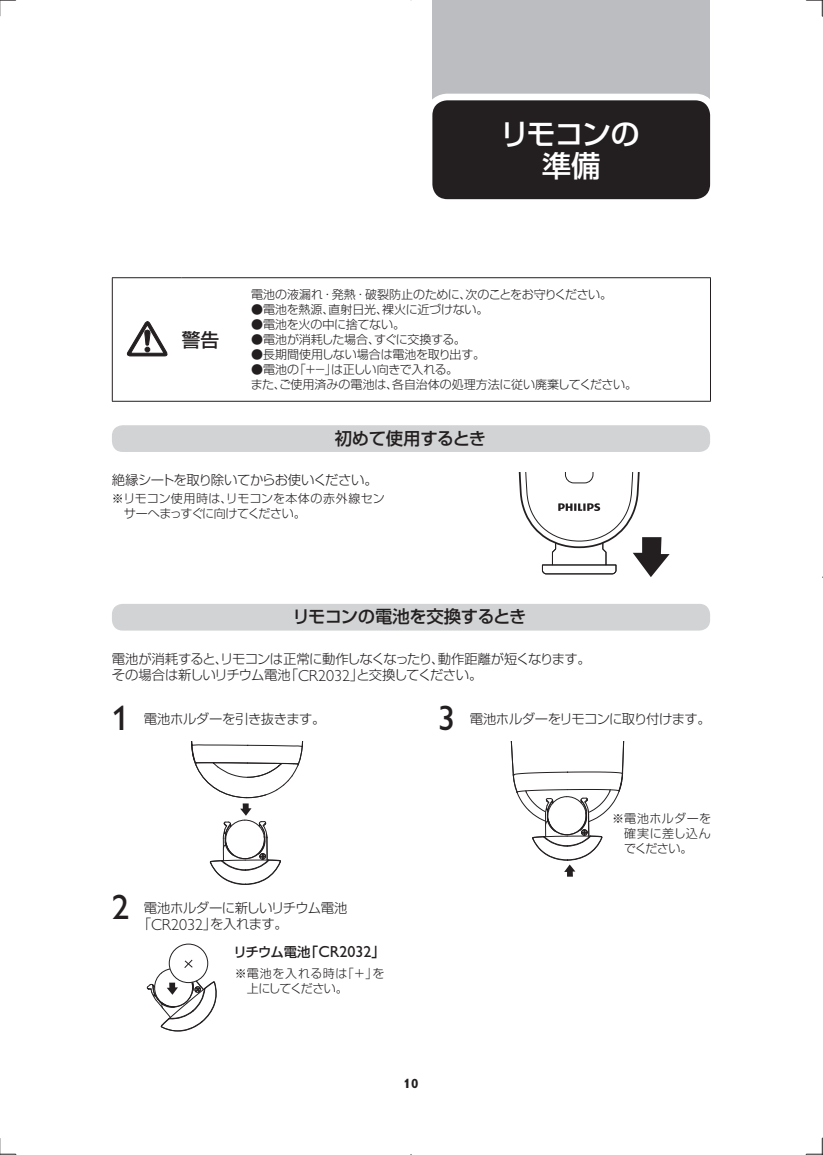
<style>
.page{position:relative;width:823px;height:1155px;background:#fff}
.page>*{position:absolute;margin:0;border:0;box-sizing:border-box;transform-origin:0 0}
.t1{font:35.18px "Gill Sans Alt One WGL";color:#231f20}
.t2{font:29.4px/32px "Shin Go Pro Medium 90 msp RKSJ H";letter-spacing:-.045em;color:#fff;text-align:center}
.t3{font:18.72px "Shin Go Pro Medium 90 msp RKSJ H";color:#231f20}
.t4{font:17.32px "Shin Go Pro Medium 90 msp RKSJ H";letter-spacing:-.03em;color:#231f20}
.t5{font:13.3px/16.6px "Shin Go Pro Light 90 msp RKSJ H";letter-spacing:-.045em;color:#231f20}
.t6{font:13.3px "Shin Go Pro Medium 90 msp RKSJ H";letter-spacing:-.055em;color:#231f20}
.t7{font:13.3px "Shin Go Pro Light 90 msp RKSJ H";letter-spacing:-.025em;color:#231f20}
.t8{font:700 13.3px "Gill Sans Alt One WGL";color:#231f20}
.t9{font:12.08px/15px "Shin Go Pro Light 90 msp RKSJ H";letter-spacing:-.015em;color:#231f20}
.s1{font-family:"Gill Sans Alt One WGL Light";font-size:16.1px}
.s2{font-family:"Gill Sans Alt One WGL";font-size:16.1px}
</style>
<div class="page">
<svg style="left:518px;top:472px;width:151px;height:105px"></svg>
<svg style="left:191px;top:741px;width:113px;height:143px"></svg>
<svg style="left:147px;top:943px;width:69px;height:88px"></svg>
<svg style="left:510px;top:741px;width:115px;height:135px"></svg>
<div style="left:112px;top:425px;width:598px;height:27px;background:#d1d3d4;border-radius:11px"></div>
<div style="left:112px;top:603px;width:598px;height:27px;background:#d1d3d4;border-radius:11px"></div>
<div style="left:432px;top:0;width:278px;height:155px;background:#bbbdc0"></div>
<div style="left:429px;top:97px;width:284px;height:105px;background:#231f20;border-radius:18px"></div>
<div style="left:426px;top:94px;width:291px;height:112px;border:7px solid #fff;border-radius:18px"></div>
<hr style="left:112px;top:277px;width:70px;height:1px;background:#231f20">
<hr style="left:112px;top:278px;width:1px;height:123px;background:#231f20">
<hr style="left:182px;top:277px;width:529px;height:1px;background:#231f20">
<hr style="left:710px;top:278px;width:1px;height:123px;background:#231f20">
<hr style="left:112px;top:401px;width:599px;height:1px;background:#231f20">
<svg style="left:126px;top:321px;width:42px;height:35px"></svg>
<svg style="left:0;top:0;width:17px;height:17px"></svg>
<svg style="left:0;top:1138px;width:16px;height:16px"></svg>
<svg style="left:806px;top:0;width:17px;height:17px"></svg>
<svg style="left:806px;top:1137px;width:17px;height:17px"></svg>
<h2 class="t2" style="left:500px;top:122px;width:141px">リモコンの準備</h2>
<h3 class="t3" style="left:182px;top:332px;width:39px">警告</h3>
<p class="t9" style="left:251px;top:288px;width:363px">電池の液漏れ・発熱・破裂防止のために、次のことをお守りください。</p>
<p class="t9" style="left:251px;top:303px;width:239px">●電池を熱源、直射日光、裸火に近づけない。</p>
<p class="t9" style="left:251px;top:318px;width:155px">●電池を火の中に捨てない。</p>
<p class="t9" style="left:251px;top:333px;width:216px">●電池が消耗した場合、すぐに交換する。</p>
<p class="t9" style="left:251px;top:348px;width:236px">●長期間使用しない場合は電池を取り出す。</p>
<p class="t9" style="left:251px;top:363px;width:388px">●電池の「＋－」は正しい向きで入れる。<br>また、ご使用済みの電池は、各自治体の処理方法に従い廃棄してください。</p>
<h3 class="t4" style="left:335px;top:431px;width:153px">初めて使用するとき</h3>
<p class="t5" style="left:112px;top:473px;width:267px">絶縁シートを取り除いてからお使いください。</p>
<p class="t9" style="left:124px;top:492px;width:262px;text-indent:-12px">※リモコン使用時は、リモコンを本体の赤外線センサーへまっすぐに向けてください。</p>
<h3 class="t4" style="left:293px;top:610px;width:235px">リモコンの電池を交換するとき</h3>
<p class="t5" style="left:112px;top:652px;width:480px">電池が消耗すると、リモコンは正常に動作しなくなったり、動作距離が短くなります。その場合は新しいリチウム電池「<span class="s1">CR2032</span>」と交換してください。</p>
<h1 class="t1" style="left:112px;top:706px;width:19px">1</h1>
<p class="t7" style="left:144px;top:713px;width:183px">電池ホルダーを引き抜きます。</p>
<h1 class="t1" style="left:438px;top:706px;width:19px">3</h1>
<p class="t5" style="left:470px;top:712px;width:243px">電池ホルダーをリモコンに取り付けます。</p>
<h1 class="t1" style="left:112px;top:895px;width:19px">2</h1>
<p class="t5" style="left:138px;top:900px;width:211px;text-indent:6px">電池ホルダーに新しいリチウム電池「<span class="s1">CR2032</span>」を入れます。</p>
<p class="t6" style="left:233px;top:946px;width:153px">リチウム電池「<span class="s2">CR2032</span>」</p>
<p class="t9" style="left:247px;top:967px;width:139px;text-indent:-12px">※電池を入れる時は「＋」を上にしてください。</p>
<p class="t8" style="left:404px;top:1075px;width:16px">10</p>
<p class="t9" style="left:624px;top:812px;width:89px;text-align:justify;text-indent:-12px">※電池ホルダーを確実に差し込んでください。</p>
</div>
